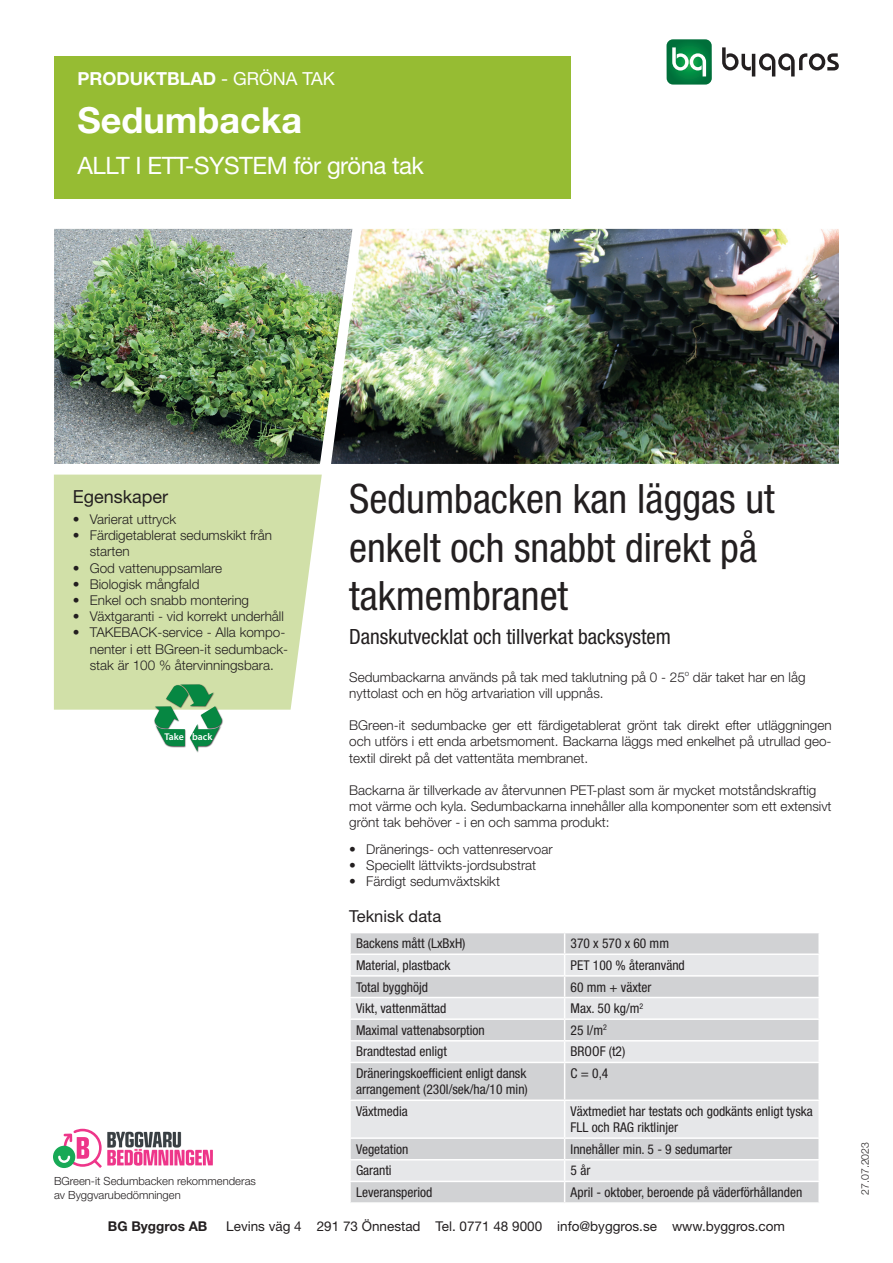
<style>
.page{position:relative;width:893px;height:1263px;background:#fff}
.page>*{position:absolute;margin:0;border:0;box-sizing:border-box;transform-origin:0 0}
.t1{font:condensed 40.5px/48.6px "Helvetica Neue LT Std";color:#231f20}
.t2{font:700 36px "Helvetica Neue LT Std";color:#fff}
.t3{font:24px "Helvetica Neue LT Std";letter-spacing:-.02em;color:#fff}
.t4{font:condensed 21px "Helvetica Neue LT Std";color:#231f20}
.t5{font:700 18px "Helvetica Neue LT Std";color:#fff}
.t6{font:18px "Helvetica Neue LT Std";color:#231f20}
.t7{font:16.5px "Helvetica Neue LT Std";color:#231f20}
.t8{font:300 13.5px/16.2px "Helvetica Neue LT Std";color:#231f20}
.t9{font:condensed 13.5px/16.2px "Helvetica Neue LT Std";color:#231f20}
.t10{font:13.5px "Helvetica Neue LT Std";color:#231f20}
.t11{font:700 13.5px "Helvetica Neue LT Std";color:#231f20}
.t12{font:300 11.25px/13.5px "Helvetica Neue LT Std";color:#231f20}
.t13{font:300 10.5px "Helvetica Neue LT Std";color:#231f20}
.t14{font:600 9.9px "Myriad Pro";color:#fff}
.s1{font-weight:400}
</style>
<div class="page">
<div style="left:54px;top:56px;width:516px;height:143px;background:#96bc33"></div>
<div style="left:54px;top:475px;width:268px;height:235px;background:#d1e0a8"></div>
<img style="left:353px;top:229px;width:486px;height:235px">
<img style="left:54px;top:229px;width:299px;height:235px">
<svg style="left:666px;top:39px;width:46px;height:46px;background:#379867"></svg>
<svg style="left:722px;top:47px;width:117px;height:29px"></svg>
<div style="left:351px;top:933px;width:467px;height:269px;background:#d1d2d4"></div>
<svg style="left:351px;top:955px;width:467px;height:226px;background:#dcdddf"></svg>
<hr style="left:349px;top:953px;width:216px;height:2px;background:#fff">
<hr style="left:565px;top:953px;width:255px;height:2px;background:#fff">
<hr style="left:349px;top:975px;width:216px;height:2px;background:#fff">
<hr style="left:565px;top:975px;width:255px;height:2px;background:#fff">
<hr style="left:349px;top:997px;width:216px;height:1px;background:#fff">
<hr style="left:565px;top:997px;width:255px;height:1px;background:#fff">
<hr style="left:349px;top:1018px;width:216px;height:2px;background:#fff">
<hr style="left:565px;top:1018px;width:255px;height:2px;background:#fff">
<hr style="left:349px;top:1040px;width:216px;height:1px;background:#fff">
<hr style="left:565px;top:1040px;width:255px;height:1px;background:#fff">
<svg style="left:564px;top:933px;width:1px;height:129px"></svg>
<hr style="left:349px;top:1062px;width:216px;height:1px;background:#fff">
<hr style="left:565px;top:1062px;width:255px;height:1px;background:#fff">
<hr style="left:564px;top:1063px;width:1px;height:36px;background:#fff">
<hr style="left:349px;top:1099px;width:216px;height:2px;background:#fff">
<hr style="left:565px;top:1099px;width:255px;height:2px;background:#fff">
<hr style="left:564px;top:1101px;width:1px;height:36px;background:#fff">
<hr style="left:349px;top:1137px;width:216px;height:2px;background:#fff">
<hr style="left:565px;top:1137px;width:255px;height:2px;background:#fff">
<hr style="left:349px;top:1159px;width:216px;height:1px;background:#fff">
<hr style="left:565px;top:1159px;width:255px;height:1px;background:#fff">
<hr style="left:349px;top:1181px;width:216px;height:1px;background:#fff">
<hr style="left:565px;top:1181px;width:255px;height:1px;background:#fff">
<svg style="left:564px;top:1139px;width:1px;height:63px"></svg>
<img style="left:196px;top:683px;width:28px;height:70px">
<svg style="left:153px;top:682px;width:70px;height:69px"></svg>
<img style="left:107px;top:1131px;width:105px;height:35px">
<div style="left:53px;top:1146px;width:22px;height:22px;background:#18a956;border-radius:50%"></div>
<svg style="left:58px;top:1129px;width:44px;height:39px"></svg>
<h3 class="t5" style="left:77px;top:68px;width:259px">PRODUKTBLAD <span class="s1">- GRÖNA TAK</span></h3>
<h2 class="t2" style="left:77px;top:98px;width:226px">Sedumbacka</h2>
<h3 class="t3" style="left:77px;top:151px;width:348px">ALLT I ETT-SYSTEM för gröna tak</h3>
<h3 class="t6" style="left:73px;top:486px;width:97px">Egenskaper</h3>
<p class="t8" style="left:73px;top:511px;width:105px">• Varierat uttryck</p>
<p class="t8" style="left:90px;top:527px;width:184px;text-indent:-17px">• Färdigetablerat sedumskikt från starten</p>
<p class="t8" style="left:73px;top:559px;width:151px">• God vattenuppsamlare</p>
<p class="t8" style="left:73px;top:576px;width:128px">• Biologisk mångfald</p>
<p class="t8" style="left:73px;top:592px;width:178px">• Enkel och snabb montering</p>
<p class="t8" style="left:73px;top:608px;width:213px">• Växtgaranti - vid korrekt underhåll</p>
<p class="t8" style="left:90px;top:624px;width:200px;text-indent:-17px">• TAKEBACK-service - Alla kompo&shy;nenter i ett BGreen-it sedumback&shy;stak är 100 % återvinningsbara.</p>
<p class="t14" style="left:164px;top:730px;width:49px">Take back</p>
<p class="t12" style="left:54px;top:1174px;width:203px">BGreen-it Sedumbacken rekommenderas av Byggvarubedömningen</p>
<h1 class="t1" style="left:349px;top:474px;width:427px">Sedumbacken kan läggas ut enkelt och snabbt direkt på takmembranet</h1>
<h3 class="t4" style="left:349px;top:624px;width:323px">Danskutvecklat och tillverkat backsystem</h3>
<p class="t8" style="left:349px;top:668px;width:458px">Sedumbackarna används på tak med taklutning på 0 - 25<sup>o</sup> där taket har en låg nyttolast och en hög artvariation vill uppnås.</p>
<p class="t8" style="left:349px;top:717px;width:484px;text-align:justify">BGreen-it sedumbacke ger ett färdigetablerat grönt tak direkt efter utläggningen och utförs i ett enda arbetsmoment. Backarna läggs med enkelhet på utrullad geo&shy;textil direkt på det vattentäta membranet.</p>
<p class="t8" style="left:349px;top:782px;width:484px">Backarna är tillverkade av återvunnen PET-plast som är mycket motståndskraftig mot värme och kyla. Sedumbackarna innehåller alla komponenter som ett extensivt grönt tak behöver - i en och samma produkt:</p>
<p class="t8" style="left:349px;top:841px;width:205px">• Dränerings- och vattenreservoar</p>
<p class="t8" style="left:349px;top:857px;width:189px">• Speciellt lättvikts-jordsubstrat</p>
<p class="t8" style="left:349px;top:873px;width:152px">• Färdigt sedumväxtskikt</p>
<p class="t7" style="left:349px;top:906px;width:94px">Teknisk data</p>
<p class="t9" style="left:356px;top:935px;width:111px">Backens mått (LxBxH)</p>
<p class="t9" style="left:571px;top:935px;width:100px">370 x 570 x 60 mm</p>
<p class="t9" style="left:356px;top:957px;width:96px">Material, plastback</p>
<p class="t9" style="left:571px;top:957px;width:116px">PET 100 % återanvänd</p>
<p class="t9" style="left:356px;top:978px;width:74px">Total bygghöjd</p>
<p class="t9" style="left:571px;top:978px;width:82px">60 mm + växter</p>
<p class="t9" style="left:356px;top:1000px;width:92px">Vikt, vattenmättad</p>
<p class="t9" style="left:571px;top:1000px;width:74px">Max. 50 kg/m<sup>2</sup></p>
<p class="t9" style="left:356px;top:1022px;width:130px">Maximal vattenabsorption</p>
<p class="t9" style="left:571px;top:1022px;width:38px">25 l/m<sup>2</sup></p>
<p class="t9" style="left:356px;top:1043px;width:92px">Brandtestad enligt</p>
<p class="t9" style="left:571px;top:1043px;width:56px">BROOF (t2)</p>
<p class="t9" style="left:356px;top:1065px;width:173px">Dräneringskoefficient enligt dansk arrangement (230l/sek/ha/10 min)</p>
<p class="t9" style="left:571px;top:1065px;width:39px">C = 0,4</p>
<p class="t9" style="left:356px;top:1103px;width:53px">Växtmedia</p>
<p class="t9" style="left:571px;top:1103px;width:244px">Växtmediet har testats och godkänts enligt tyska<br>FLL och RAG riktlinjer</p>
<p class="t9" style="left:356px;top:1141px;width:54px">Vegetation</p>
<p class="t9" style="left:571px;top:1141px;width:163px">Innehåller min. 5 - 9 sedumarter</p>
<p class="t9" style="left:356px;top:1162px;width:37px">Garanti</p>
<p class="t9" style="left:571px;top:1162px;width:21px">5 år</p>
<p class="t9" style="left:356px;top:1184px;width:78px">Leveransperiod</p>
<p class="t9" style="left:571px;top:1184px;width:233px">April - oktober, beroende på väderförhållanden</p>
<p class="t11" style="left:108px;top:1218px;width:101px">BG Byggros AB</p>
<p class="t10" style="left:226px;top:1218px;width:560px">Levins väg 4 291 73 Önnestad Tel. 0771 48 9000 info@byggros.se www.byggros.com</p>
<p class="t13" style="left:859px;top:1194px;width:54px;rotate:-90deg">27.07.2023</p>
</div>
